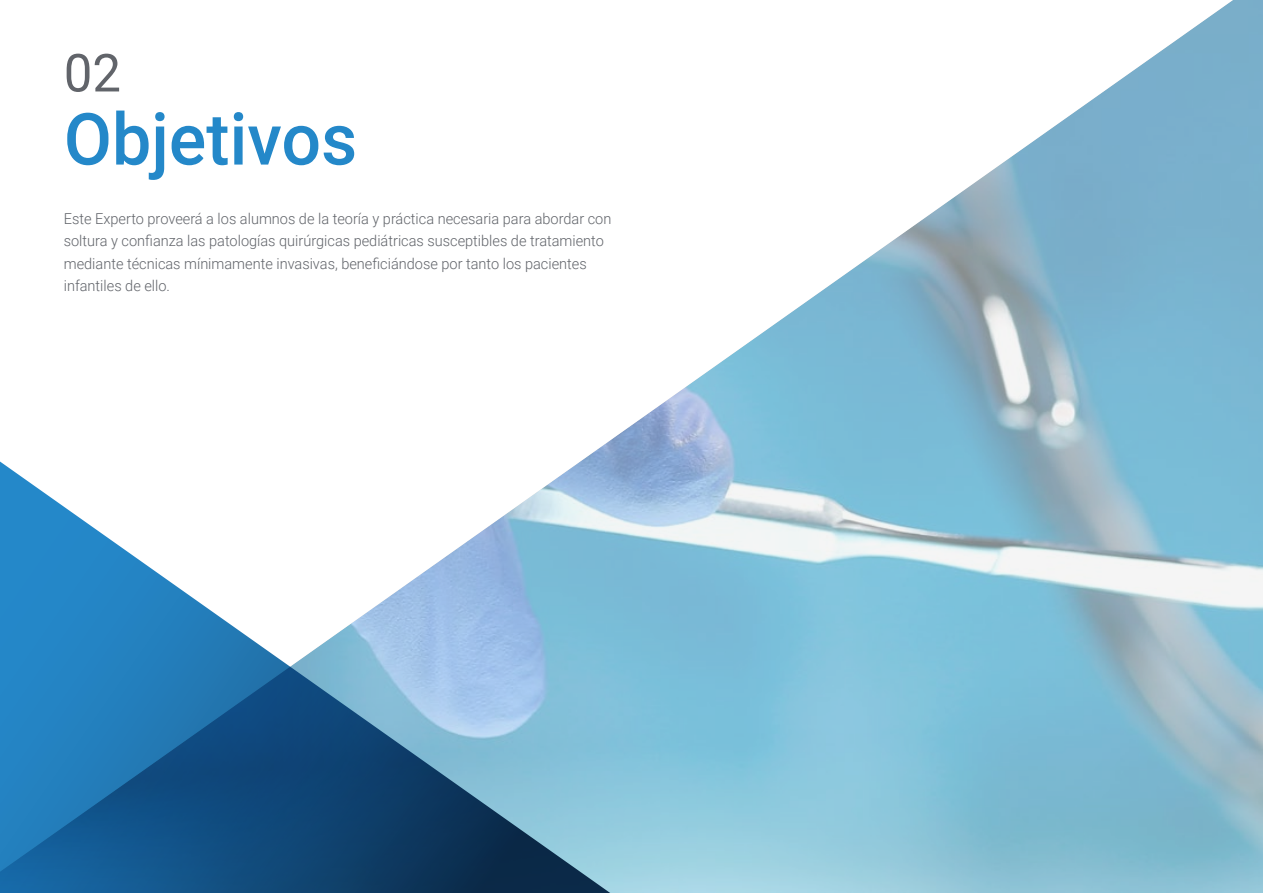
<style>
.page{position:relative;width:1263px;height:893px;background:#fff}
.page>*{position:absolute;margin:0;border:0;box-sizing:border-box;transform-origin:0 0}
.t1{font:500 72px "Roboto";color:#2488c9}
.t2{font:52.5px "Roboto";color:#61646a}
.t3{font:300 15px/22.5px "Roboto";color:#61646a}
</style>
<div class="page">
<img style="left:602px;top:0;width:661px;height:893px">
<svg style="left:0;top:446px;width:640px;height:447px"></svg>
<h2 class="t2" style="left:64px;top:36px;width:59px">02</h2>
<h1 class="t1" style="left:64px;top:89px;width:295px">Objetivos</h1>
<p class="t3" style="left:64px;top:207px;width:549px">Este Experto proveerá a los alumnos de la teoría y práctica necesaria para abordar con soltura y confianza las patologías quirúrgicas pediátricas susceptibles de tratamiento mediante técnicas mínimamente invasivas, beneficiándose por tanto los pacientes infantiles de ello.</p>
</div>
